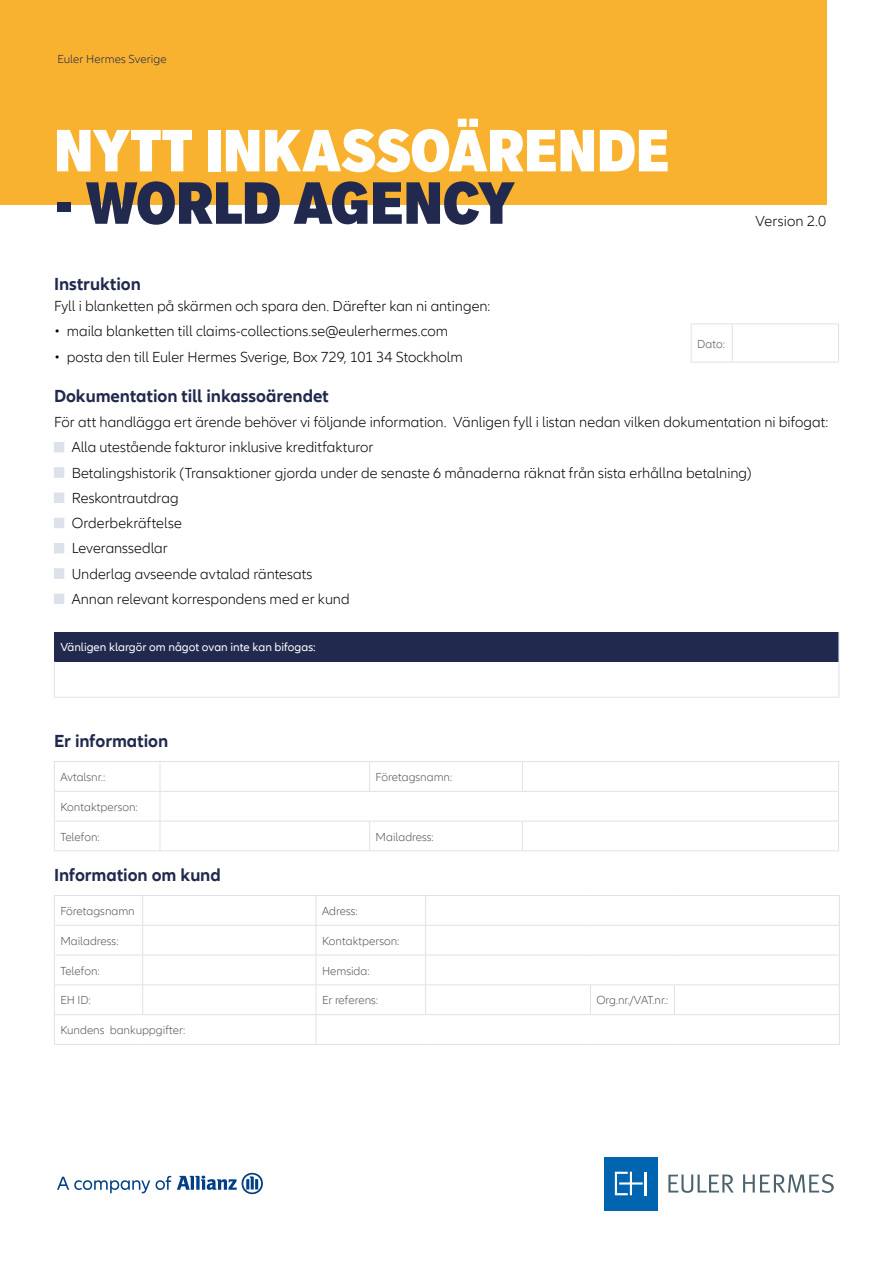
<style>
.page{position:relative;width:893px;height:1263px;background:#fff}
.page>*{position:absolute;margin:0;border:0;box-sizing:border-box;transform-origin:0 0}
.t1{font:900 condensed 58.2px "Applied Sans Pro";letter-spacing:-.005em;color:#fff}
.t2{font:900 condensed 58.2px "Applied Sans Pro";letter-spacing:-.01em;color:#212a4e}
.t3{font:700 18px "Allianz Neo";color:#212a4e}
.t4{font:300 15px/25.2px "Allianz Neo";color:#000}
.t5{font:300 12px "Allianz Neo";color:#575756}
.t6{font:12px "Allianz Neo";color:#fff}
.t7{font:300 12px "Allianz Neo";letter-spacing:.005em;color:#212a4e}
.t8{font:300 12px "Allianz Neo";letter-spacing:-.02em;color:#575756}
</style>
<div class="page">
<div style="left:604px;top:1157px;width:54px;height:53px;background:#0064b0"></div>
<hr style="left:645px;top:1172px;width:2px;height:23px;background:#fff">
<svg style="left:615px;top:1172px;width:28px;height:23px"></svg>
<svg style="left:668px;top:1174px;width:66px;height:19px"></svg>
<svg style="left:743px;top:1174px;width:91px;height:19px"></svg>
<svg style="left:177px;top:1173px;width:86px;height:21px"></svg>
<svg style="left:57px;top:1176px;width:114px;height:17px"></svg>
<div style="left:0;top:0;width:826px;height:204px;background:#f9b230"></div>
<hr style="left:54px;top:761px;width:106px;height:1px;background:#dde2ea">
<hr style="left:160px;top:761px;width:210px;height:1px;background:#dde2ea">
<hr style="left:370px;top:761px;width:152px;height:1px;background:#dde2ea">
<hr style="left:522px;top:761px;width:317px;height:1px;background:#dde2ea">
<hr style="left:54px;top:821px;width:106px;height:1px;background:#dde2ea">
<svg style="left:54px;top:762px;width:1px;height:88px"></svg>
<hr style="left:160px;top:821px;width:210px;height:1px;background:#dde2ea">
<hr style="left:370px;top:821px;width:152px;height:1px;background:#dde2ea">
<hr style="left:522px;top:821px;width:317px;height:1px;background:#dde2ea">
<svg style="left:838px;top:762px;width:1px;height:88px"></svg>
<svg style="left:369px;top:762px;width:1px;height:29px"></svg>
<svg style="left:522px;top:762px;width:1px;height:29px"></svg>
<hr style="left:54px;top:791px;width:106px;height:1px;background:#dde2ea">
<hr style="left:160px;top:791px;width:210px;height:1px;background:#dde2ea">
<hr style="left:370px;top:791px;width:152px;height:1px;background:#dde2ea">
<hr style="left:522px;top:791px;width:317px;height:1px;background:#dde2ea">
<svg style="left:160px;top:762px;width:1px;height:88px"></svg>
<svg style="left:369px;top:822px;width:1px;height:28px"></svg>
<svg style="left:522px;top:822px;width:1px;height:28px"></svg>
<hr style="left:54px;top:850px;width:106px;height:1px;background:#dde2ea">
<hr style="left:160px;top:850px;width:210px;height:1px;background:#dde2ea">
<hr style="left:370px;top:850px;width:152px;height:1px;background:#dde2ea">
<hr style="left:522px;top:850px;width:317px;height:1px;background:#dde2ea">
<svg style="left:590px;top:985px;width:1px;height:29px"></svg>
<svg style="left:674px;top:985px;width:1px;height:29px"></svg>
<svg style="left:54px;top:896px;width:1px;height:148px"></svg>
<svg style="left:839px;top:896px;width:1px;height:148px"></svg>
<hr style="left:54px;top:895px;width:89px;height:1px;background:#dde2ea">
<hr style="left:143px;top:895px;width:173px;height:1px;background:#dde2ea">
<hr style="left:316px;top:895px;width:110px;height:1px;background:#dde2ea">
<hr style="left:426px;top:895px;width:164px;height:1px;background:#dde2ea">
<hr style="left:590px;top:895px;width:84px;height:1px;background:#dde2ea">
<hr style="left:674px;top:895px;width:166px;height:1px;background:#dde2ea">
<hr style="left:54px;top:925px;width:89px;height:1px;background:#dde2ea">
<hr style="left:143px;top:925px;width:173px;height:1px;background:#dde2ea">
<hr style="left:316px;top:925px;width:110px;height:1px;background:#dde2ea">
<hr style="left:426px;top:925px;width:164px;height:1px;background:#dde2ea">
<hr style="left:590px;top:925px;width:84px;height:1px;background:#dde2ea">
<hr style="left:674px;top:925px;width:166px;height:1px;background:#dde2ea">
<hr style="left:54px;top:955px;width:89px;height:1px;background:#dde2ea">
<hr style="left:143px;top:955px;width:173px;height:1px;background:#dde2ea">
<hr style="left:316px;top:955px;width:110px;height:1px;background:#dde2ea">
<hr style="left:426px;top:955px;width:164px;height:1px;background:#dde2ea">
<hr style="left:590px;top:955px;width:84px;height:1px;background:#dde2ea">
<hr style="left:674px;top:955px;width:166px;height:1px;background:#dde2ea">
<hr style="left:54px;top:984px;width:89px;height:1px;background:#dde2ea">
<hr style="left:143px;top:984px;width:173px;height:1px;background:#dde2ea">
<svg style="left:142px;top:896px;width:1px;height:118px"></svg>
<hr style="left:316px;top:984px;width:110px;height:1px;background:#dde2ea">
<hr style="left:426px;top:984px;width:164px;height:1px;background:#dde2ea">
<svg style="left:425px;top:896px;width:1px;height:118px"></svg>
<hr style="left:590px;top:984px;width:84px;height:1px;background:#dde2ea">
<hr style="left:674px;top:984px;width:166px;height:1px;background:#dde2ea">
<hr style="left:54px;top:1014px;width:89px;height:1px;background:#dde2ea">
<hr style="left:143px;top:1014px;width:173px;height:1px;background:#dde2ea">
<hr style="left:316px;top:1014px;width:110px;height:1px;background:#dde2ea">
<svg style="left:316px;top:896px;width:1px;height:148px"></svg>
<hr style="left:426px;top:1014px;width:164px;height:1px;background:#dde2ea">
<hr style="left:590px;top:1014px;width:84px;height:1px;background:#dde2ea">
<hr style="left:674px;top:1014px;width:166px;height:1px;background:#dde2ea">
<hr style="left:54px;top:1044px;width:89px;height:1px;background:#dde2ea">
<hr style="left:143px;top:1044px;width:173px;height:1px;background:#dde2ea">
<hr style="left:316px;top:1044px;width:110px;height:1px;background:#dde2ea">
<hr style="left:426px;top:1044px;width:164px;height:1px;background:#dde2ea">
<hr style="left:590px;top:1044px;width:84px;height:1px;background:#dde2ea">
<hr style="left:674px;top:1044px;width:166px;height:1px;background:#dde2ea">
<hr style="left:691px;top:323px;width:41px;height:1px;background:#dde2ea">
<hr style="left:691px;top:324px;width:1px;height:38px;background:#dde2ea">
<hr style="left:732px;top:323px;width:107px;height:1px;background:#dde2ea">
<hr style="left:732px;top:324px;width:1px;height:38px;background:#dde2ea">
<hr style="left:838px;top:324px;width:1px;height:38px;background:#dde2ea">
<hr style="left:691px;top:362px;width:41px;height:1px;background:#dde2ea">
<hr style="left:732px;top:362px;width:107px;height:1px;background:#dde2ea">
<div style="left:54px;top:442px;width:10px;height:10px;background:#dde2ea"></div>
<div style="left:54px;top:467px;width:10px;height:11px;background:#dde2ea"></div>
<div style="left:54px;top:493px;width:10px;height:10px;background:#dde2ea"></div>
<div style="left:54px;top:518px;width:10px;height:10px;background:#dde2ea"></div>
<div style="left:54px;top:543px;width:10px;height:10px;background:#dde2ea"></div>
<div style="left:54px;top:568px;width:10px;height:11px;background:#dde2ea"></div>
<div style="left:54px;top:594px;width:10px;height:10px;background:#dde2ea"></div>
<div style="left:54px;top:632px;width:785px;height:30px;background:#212a4e"></div>
<hr style="left:54px;top:662px;width:1px;height:35px;background:#dde2ea">
<hr style="left:838px;top:632px;width:1px;height:30px;background:#dde2ea">
<hr style="left:838px;top:662px;width:1px;height:35px;background:#dde2ea">
<hr style="left:54px;top:697px;width:785px;height:1px;background:#dde2ea">
<p class="t7" style="left:57px;top:52px;width:111px">Euler Hermes Sverige</p>
<h1 class="t1" style="left:54px;top:115px;width:617px">NYTT INKASSOÄRENDE</h1>
<h1 class="t2" style="left:54px;top:167px;width:462px">- WORLD AGENCY</h1>
<p class="t3" style="left:54px;top:274px;width:88px">Instruktion</p>
<p class="t4" style="left:54px;top:294px;width:438px">Fyll i blanketten på skärmen och spara den. Därefter kan ni antingen:</p>
<p class="t4" style="left:54px;top:319px;width:396px">• maila blanketten till claims-collections.se@eulerhermes.com</p>
<p class="t4" style="left:54px;top:344px;width:410px">• posta den till Euler Hermes Sverige, Box 729, 101 34 Stockholm</p>
<p class="t5" style="left:697px;top:337px;width:29px">Dato:</p>
<p class="t4" style="left:756px;top:209px;width:72px">Version 2.0</p>
<p class="t3" style="left:54px;top:385px;width:276px">Dokumentation till inkassoärendet</p>
<p class="t4" style="left:72px;top:410px;width:758px;text-indent:-18px">För att handlägga ert ärende behöver vi följande information. Vänligen fyll i listan nedan vilken dokumentation ni bifogat:<br>Alla utestående fakturor inklusive kreditfakturor<br>Betalingshistorik (Transaktioner gjorda under de senaste 6 månaderna räknat från sista erhållna betalning)<br>Reskontrautdrag<br>Orderbekräftelse<br>Leveranssedlar<br>Underlag avseende avtalad räntesats<br>Annan relevant korrespondens med er kund</p>
<p class="t6" style="left:60px;top:640px;width:257px">Vänligen klargör om något ovan inte kan bifogas:</p>
<p class="t3" style="left:54px;top:730px;width:116px">Er information</p>
<p class="t5" style="left:60px;top:770px;width:47px">Avtalsnr.:</p>
<p class="t5" style="left:376px;top:770px;width:78px">Företagsnamn:</p>
<p class="t5" style="left:60px;top:800px;width:79px">Kontaktperson:</p>
<p class="t5" style="left:60px;top:830px;width:41px">Telefon:</p>
<p class="t5" style="left:376px;top:830px;width:60px">Mailadress:</p>
<p class="t3" style="left:54px;top:864px;width:168px">Information om kund</p>
<p class="t5" style="left:60px;top:904px;width:76px">Företagsnamn</p>
<p class="t5" style="left:322px;top:904px;width:37px">Adress:</p>
<p class="t5" style="left:60px;top:934px;width:60px">Mailadress:</p>
<p class="t5" style="left:322px;top:934px;width:79px">Kontaktperson:</p>
<p class="t5" style="left:60px;top:964px;width:41px">Telefon:</p>
<p class="t5" style="left:322px;top:964px;width:49px">Hemsida:</p>
<p class="t5" style="left:60px;top:993px;width:32px">EH ID:</p>
<p class="t5" style="left:322px;top:993px;width:58px">Er referens:</p>
<p class="t8" style="left:596px;top:993px;width:74px">Org.nr./VAT.nr.:</p>
<p class="t5" style="left:60px;top:1023px;width:127px">Kundens bankuppgifter:</p>
</div>
